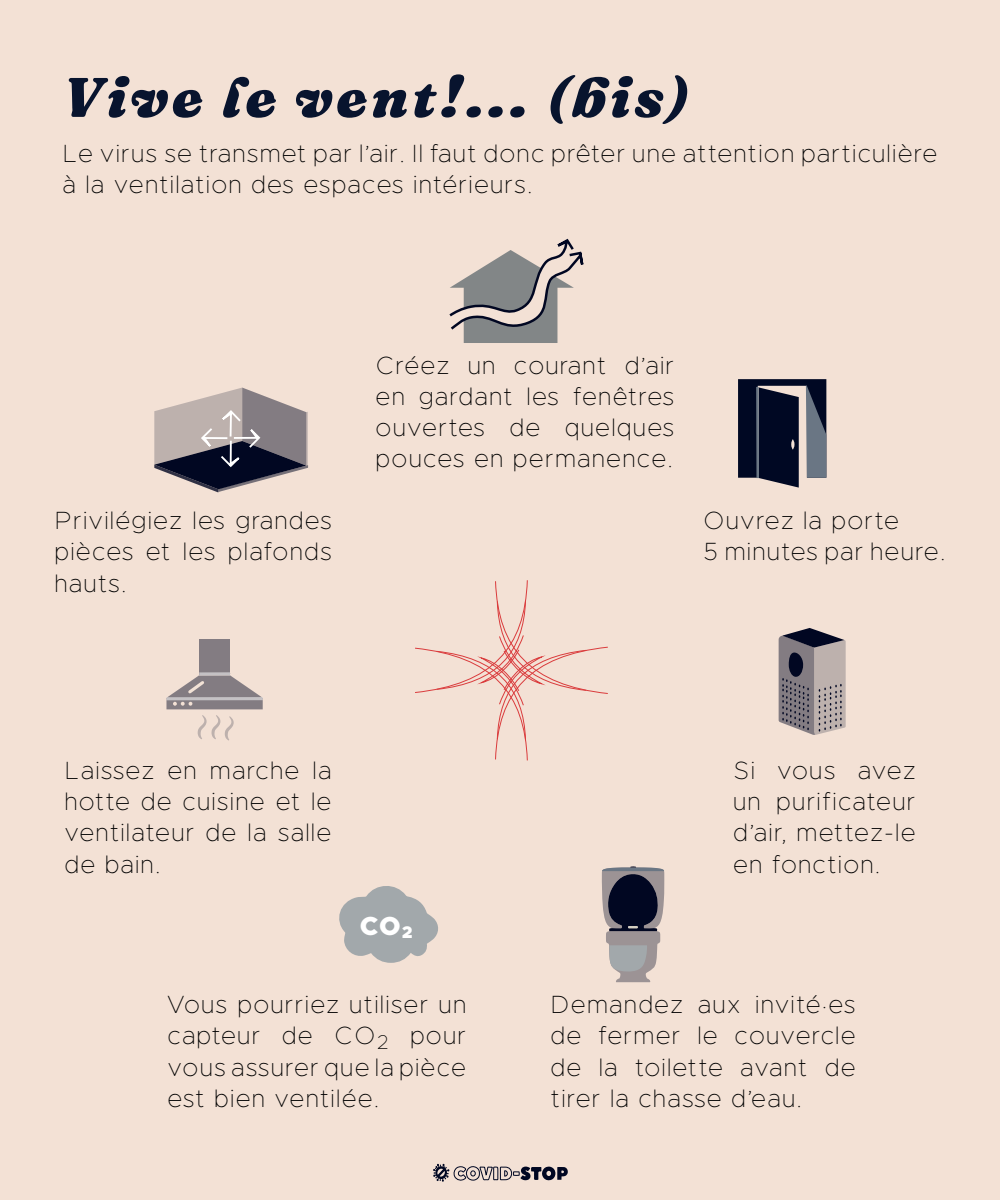
<style>
.page{position:relative;width:1000px;height:1200px;background:#f3e1d5}
.page>*{position:absolute;margin:0;border:0;box-sizing:border-box;transform-origin:0 0}
.t1{font:italic 900 55.62px "Fraunces 9 pt";letter-spacing:.065em;color:#08142e}
.t2{font:900 26.25px "Metropolis";color:#fff}
.t3{font:100 25px/31.2px "Metropolis";letter-spacing:.05em;color:#000;text-align:justify}
</style>
<div class="page">
<svg style="left:154px;top:388px;width:154px;height:104px"></svg>
<svg style="left:779px;top:628px;width:67px;height:107px;background:#8e868a"></svg>
<svg style="left:738px;top:379px;width:88px;height:109px"></svg>
<svg style="left:415px;top:647px;width:113px;height:114px"></svg>
<svg style="left:602px;top:866px;width:62px;height:116px"></svg>
<svg style="left:339px;top:886px;width:99px;height:77px"></svg>
<div style="left:199px;top:640px;width:31px;height:35px;background:#837c82"></div>
<svg style="left:199px;top:672px;width:31px;height:2px"></svg>
<svg style="left:166px;top:674px;width:97px;height:35px"></svg>
<svg style="left:198px;top:715px;width:36px;height:26px"></svg>
<svg style="left:448px;top:251px;width:160px;height:450px"></svg>
<svg style="left:448px;top:238px;width:128px;height:105px"></svg>
<svg style="left:433px;top:1164px;width:135px;height:18px"></svg>
<p class="t1" style="left:62px;top:53px;width:628px">Vive le vent!... (bis)</p>
<p class="t3" style="left:62px;top:138px;width:877px">Le virus se transmet par l’air. Il faut donc prêter une attention particulière à la ventilation des espaces intérieurs.</p>
<p class="t3" style="left:54px;top:505px;width:279px">Privilégiez les grandes pièces et les plafonds hauts.</p>
<p class="t3" style="left:376px;top:349px;width:300px">Créez un courant d’air en gardant les fenêtres ouvertes de quelques pouces en permanence.</p>
<p class="t3" style="left:703px;top:505px;width:197px">Ouvrez la porte</p>
<p class="t3" style="left:703px;top:536px;width:244px">5 minutes par heure.</p>
<p class="t3" style="left:64px;top:754px;width:269px">Laissez en marche la hotte de cuisine et le ventilateur de la salle de bain.</p>
<p class="t2" style="left:360px;top:910px;width:54px">CO<sub>2</sub></p>
<p class="t3" style="left:733px;top:754px;width:184px">Si vous avez un purificateur d’air, mettez-le en fonction.</p>
<p class="t3" style="left:168px;top:989px;width:300px">Vous pourriez utiliser un capteur de CO<sub>2</sub> pour vous assurer que la pièce est bien ventilée.</p>
<p class="t3" style="left:551px;top:989px;width:307px">Demandez aux invité.es de fermer le couvercle de la toilette avant de tirer la chasse d’eau.</p>
</div>
